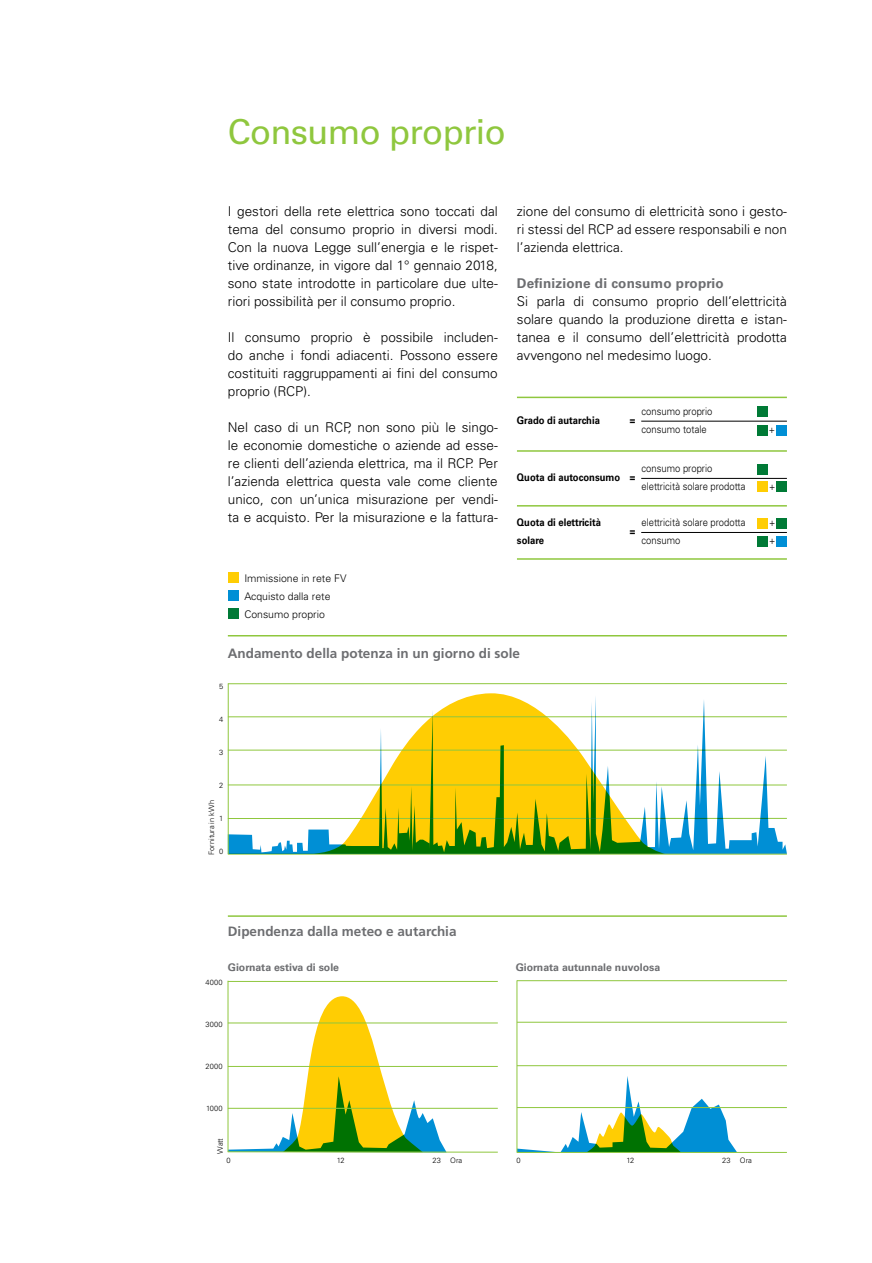
<style>
.page{position:relative;width:872px;height:1263px;background:#fff}
.page>*{position:absolute;margin:0;border:0;box-sizing:border-box;transform-origin:0 0}
.t1{font:34.5px "Univers LT Std";letter-spacing:-.02em;color:#8fc73e}
.t2{font:300 13.5px/18px "Univers LT Std";color:#000;text-align:justify}
.t3{font:700 13.5px "Frutiger";color:#6d6e71}
.t4{font:700 13.5px "Univers LT Std";letter-spacing:.015em;color:#6d6e71}
.t5{font:300 10.5px/18px "Univers LT Std";color:#000;scale:.9 1}
.t6{font:700 10.5px "Univers LT Std";color:#000;scale:.9 1}
.t7{font:300 10.5px/18px "Univers LT Std";color:#000}
.t8{font:700 10.5px "Univers LT Std";color:#6d6e71}
.t9{font:300 7.5px "Univers LT Std";color:#000}
</style>
<div class="page">
<hr style="left:228px;top:915px;width:559px;height:2px;background:#8fc73e">
<svg style="left:229px;top:996px;width:217px;height:155px"></svg>
<svg style="left:517px;top:1076px;width:220px;height:76px"></svg>
<hr style="left:516px;top:980px;width:1px;height:172px;background:#8fc73e">
<hr style="left:517px;top:1152px;width:270px;height:1px;background:#8fc73e">
<hr style="left:517px;top:980px;width:270px;height:1px;background:#8fc73e">
<hr style="left:517px;top:1022px;width:270px;height:1px;background:#8fc73e">
<hr style="left:517px;top:1065px;width:270px;height:1px;background:#8fc73e">
<hr style="left:517px;top:1107px;width:270px;height:1px;background:#8fc73e">
<hr style="left:228px;top:635px;width:559px;height:1px;background:#8fc73e">
<div style="left:228px;top:572px;width:10px;height:11px;background:#ffcd03"></div>
<div style="left:228px;top:590px;width:10px;height:11px;background:#008fd5"></div>
<div style="left:228px;top:608px;width:10px;height:11px;background:#007a36"></div>
<hr style="left:228px;top:683px;width:559px;height:1px;background:#8fc73e">
<hr style="left:228px;top:854px;width:559px;height:1px;background:#8fc73e">
<svg style="left:229px;top:695px;width:558px;height:159px"></svg>
<hr style="left:228px;top:684px;width:1px;height:170px;background:#8fc73e">
<hr style="left:228px;top:981px;width:1px;height:171px;background:#8fc73e">
<hr style="left:228px;top:981px;width:270px;height:1px;background:#8fc73e">
<hr style="left:228px;top:1022px;width:270px;height:1px;background:#8fc73e">
<hr style="left:228px;top:1066px;width:270px;height:1px;background:#8fc73e">
<hr style="left:228px;top:1108px;width:270px;height:1px;background:#8fc73e">
<hr style="left:228px;top:1151px;width:270px;height:1px;background:#8fc73e">
<hr style="left:517px;top:558px;width:270px;height:2px;background:#8fc73e">
<hr style="left:517px;top:505px;width:270px;height:2px;background:#8fc73e">
<hr style="left:517px;top:450px;width:270px;height:2px;background:#8fc73e">
<hr style="left:517px;top:397px;width:270px;height:1px;background:#8fc73e">
<hr style="left:641px;top:421px;width:146px;height:1px;background:#000">
<div style="left:757px;top:425px;width:10px;height:10px;background:#007a36"></div>
<div style="left:776px;top:425px;width:11px;height:10px;background:#008fd5"></div>
<hr style="left:641px;top:478px;width:146px;height:1px;background:#000">
<hr style="left:641px;top:532px;width:146px;height:1px;background:#000">
<div style="left:757px;top:464px;width:10px;height:11px;background:#007a36"></div>
<div style="left:757px;top:482px;width:10px;height:10px;background:#ffcd03"></div>
<div style="left:776px;top:482px;width:11px;height:10px;background:#007a36"></div>
<div style="left:757px;top:518px;width:10px;height:11px;background:#ffcd03"></div>
<div style="left:776px;top:518px;width:11px;height:10px;background:#007a36"></div>
<div style="left:757px;top:536px;width:10px;height:10px;background:#007a36"></div>
<div style="left:776px;top:536px;width:11px;height:10px;background:#008fd5"></div>
<div style="left:757px;top:407px;width:10px;height:10px;background:#007a36"></div>
<h1 class="t1" style="left:228px;top:111px;width:279px">Consumo proprio</h1>
<p class="t2" style="left:228px;top:202px;width:271px">I gestori della rete elettrica sono toccati dal tema del consumo proprio in diversi modi.<br>Con la nuova Legge sull’energia e le rispet&shy;tive ordinanze, in vigore dal 1° gennaio 2018, sono state introdotte in particolare due ulte&shy;riori possibilità per il consumo proprio.</p>
<p class="t2" style="left:228px;top:328px;width:271px">Il consumo proprio è possibile includen&shy;do anche i fondi adiacenti. Possono essere costituiti raggruppamenti ai fini del consumo proprio (RCP).</p>
<p class="t2" style="left:228px;top:418px;width:271px">Nel caso di un RCP, non sono più le singo&shy;le economie domestiche o aziende ad esse&shy;re clienti dell’azienda elettrica, ma il RCP. Per l’azienda elettrica questa vale come cliente unico, con un’unica misurazione per vendi&shy;ta e acquisto. Per la misurazione e la fattura-</p>
<p class="t7" style="left:244px;top:569px;width:104px">Immissione in rete FV<br>Acquisto dalla rete<br>Consumo proprio</p>
<p class="t2" style="left:517px;top:202px;width:271px">zione del consumo di elettricità sono i gesto&shy;ri stessi del RCP ad essere responsabili e non l’azienda elettrica.</p>
<p class="t4" style="left:517px;top:275px;width:208px">Definizione di consumo proprio</p>
<p class="t2" style="left:517px;top:292px;width:271px">Si parla di consumo proprio dell’elettricità solare quando la produzione diretta e istan&shy;tanea e il consumo dell’elettricità prodotta avvengono nel medesimo luogo.</p>
<p class="t6" style="left:517px;top:414px;width:94px">Grado di autarchia</p>
<p class="t6" style="left:630px;top:414px;width:8px">=</p>
<p class="t5" style="left:641px;top:403px;width:80px">consumo proprio consumo totale</p>
<p class="t6" style="left:517px;top:471px;width:133px">Quota di autoconsumo =</p>
<p class="t5" style="left:641px;top:459px;width:117px">consumo proprio elettricità solare prodotta</p>
<p class="t5" style="left:769px;top:421px;width:8px">+</p>
<p class="t5" style="left:769px;top:477px;width:8px">+</p>
<p class="t6" style="left:517px;top:516px;width:95px">Quota di elettricità</p>
<p class="t5" style="left:641px;top:514px;width:117px">elettricità solare prodotta</p>
<p class="t5" style="left:769px;top:514px;width:8px">+</p>
<p class="t6" style="left:630px;top:525px;width:8px">=</p>
<p class="t6" style="left:517px;top:534px;width:32px">solare</p>
<p class="t5" style="left:641px;top:532px;width:45px">consumo</p>
<p class="t5" style="left:769px;top:532px;width:8px">+</p>
<p class="t3" style="left:228px;top:645px;width:294px">Andamento della potenza in un giorno di sole</p>
<p class="t9" style="left:219px;top:682px;width:6px">5</p>
<p class="t9" style="left:219px;top:715px;width:6px">4</p>
<p class="t9" style="left:219px;top:748px;width:6px">3</p>
<p class="t9" style="left:219px;top:781px;width:6px">2</p>
<p class="t9" style="left:219px;top:814px;width:6px">1</p>
<p class="t9" style="left:207px;top:855px;width:56px;rotate:-90deg">Fornitura in kWh</p>
<p class="t9" style="left:219px;top:847px;width:6px">0</p>
<p class="t3" style="left:228px;top:924px;width:230px">Dipendenza dalla meteo e autarchia</p>
<p class="t8" style="left:228px;top:961px;width:113px">Giornata estiva di sole</p>
<p class="t9" style="left:205px;top:977px;width:18px">4000</p>
<p class="t9" style="left:205px;top:1019px;width:18px">3000</p>
<p class="t9" style="left:205px;top:1061px;width:18px">2000</p>
<p class="t9" style="left:206px;top:1103px;width:18px">1000</p>
<p class="t9" style="left:216px;top:1154px;width:17px;rotate:-90deg">Watt</p>
<p class="t9" style="left:227px;top:1156px;width:6px">0</p>
<p class="t9" style="left:337px;top:1156px;width:9px">12</p>
<p class="t9" style="left:432px;top:1156px;width:31px">23 Ora</p>
<p class="t8" style="left:516px;top:961px;width:146px">Giornata autunnale nuvolosa</p>
<p class="t9" style="left:516px;top:1155px;width:6px">0</p>
<p class="t9" style="left:626px;top:1155px;width:9px">12</p>
<p class="t9" style="left:722px;top:1155px;width:31px">23 Ora</p>
</div>
